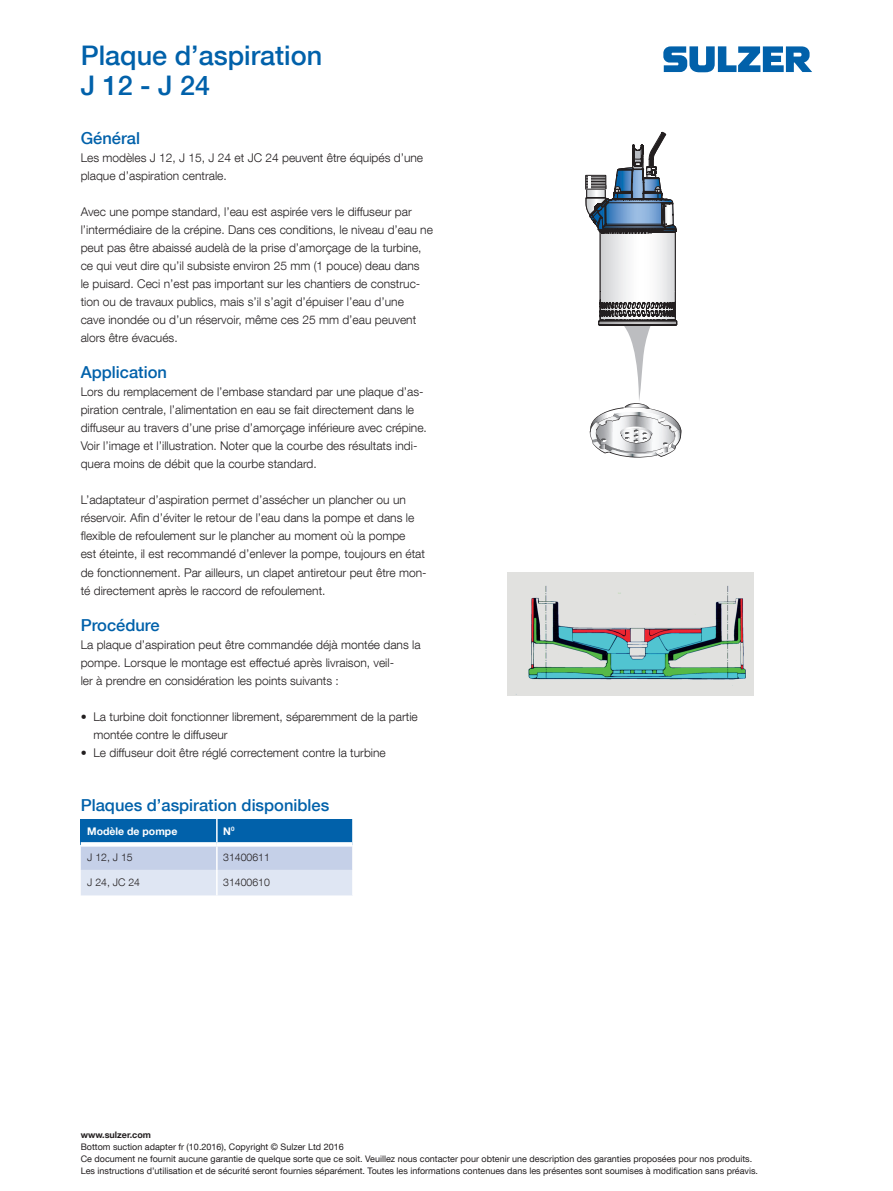
<style>
.page{position:relative;width:893px;height:1191px;background:#fff}
.page>*{position:absolute;margin:0;border:0;box-sizing:border-box;transform-origin:0 0}
.t1{font:500 27px "Helvetica Neue LT Com";color:#0161aa}
.Subtitle{font:500 16.5px "Helvetica Neue LT Com";color:#0161aa}
.Body_text{font:300 12px/18px "Helvetica Neue LT Com";color:#231f20}
.Table_text{font:300 10.5px "Helvetica Neue LT Com";color:#231f20}
.Table_column_title{font:700 10.5px "Helvetica Neue LT Com";color:#fff}
.Disclaimer__black{font:9px/12px "Helvetica Neue LT Com";color:#231f20}
.Disclaimer__black-2{font:700 9px "Helvetica Neue LT Com";color:#231f20}
</style>
<div class="page">
<svg style="left:663px;top:46px;width:149px;height:26px"></svg>
<svg style="left:585px;top:131px;width:97px;height:327px"></svg>
<img style="left:507px;top:572px;width:246px;height:123px">
<div style="left:81px;top:819px;width:136px;height:25px;background:#0161aa"></div>
<div style="left:217px;top:819px;width:136px;height:25px;background:#0161aa"></div>
<svg style="left:81px;top:846px;width:271px;height:49px"></svg>
<hr style="left:216px;top:819px;width:2px;height:23px;background:#fff">
<hr style="left:352px;top:819px;width:2px;height:25px;background:#fff">
<hr style="left:216px;top:846px;width:2px;height:24px;background:#fff">
<hr style="left:216px;top:870px;width:2px;height:25px;background:#fff">
<svg style="left:81px;top:842px;width:136px;height:3px"></svg>
<svg style="left:217px;top:842px;width:135px;height:2px"></svg>
<p class="t1" style="left:81px;top:39px;width:243px">Plaque d’aspiration</p>
<p class="t1" style="left:81px;top:69px;width:131px">J 12 - J 24</p>
<p class="Subtitle" style="left:81px;top:128px;width:61px">Général</p>
<p class="Body_text" style="left:81px;top:149px;width:344px">Les modèles J 12, J 15, J 24 et JC 24 peuvent être équipés d’une plaque d’aspiration centrale.</p>
<p class="Body_text" style="left:81px;top:203px;width:354px">Avec une pompe standard, l’eau est aspirée vers le diffuseur par l’intermédiaire de la crépine. Dans ces conditions, le niveau d’eau ne peut pas être abaissé audelà de la prise d’amorçage de la turbine, ce qui veut dire qu’il subsiste environ 25 mm (1 pouce) deau dans<br>le puisard. Ceci n’est pas important sur les chantiers de construc&shy;tion ou de travaux publics, mais s’il s’agit d’épuiser l’eau d’une<br>cave inondée ou d’un réservoir, même ces 25 mm d’eau peuvent alors être évacués.</p>
<p class="Subtitle" style="left:81px;top:362px;width:88px">Application</p>
<p class="Body_text" style="left:81px;top:383px;width:348px">Lors du remplacement de l’embase standard par une plaque d’as&shy;piration centrale, l’alimentation en eau se fait directement dans le diffuseur au travers d’une prise d’amorçage inférieure avec crépine.</p>
<p class="Body_text" style="left:81px;top:437px;width:338px">Voir l’image et l’illustration. Noter que la courbe des résultats indi&shy;quera moins de débit que la courbe standard.</p>
<p class="Body_text" style="left:81px;top:491px;width:347px">L’adaptateur d’aspiration permet d’assécher un plancher ou un réservoir. Afin d’éviter le retour de l’eau dans la pompe et dans le flexible de refoulement sur le plancher au moment où la pompe<br>est éteinte, il est recommandé d’enlever la pompe, toujours en état de fonctionnement. Par ailleurs, un clapet antiretour peut être mon&shy;té directement après le raccord de refoulement.</p>
<p class="Subtitle" style="left:81px;top:614px;width:80px">Procédure</p>
<p class="Body_text" style="left:81px;top:635px;width:341px">La plaque d’aspiration peut être commandée déjà montée dans la pompe. Lorsque le montage est effectué après livraison, veil-<br>ler à prendre en considération les points suivants :</p>
<p class="Body_text" style="left:94px;top:707px;width:326px;text-indent:-13px">• La turbine doit fonctionner librement, séparemment de la partie montée contre le diffuseur</p>
<p class="Body_text" style="left:81px;top:743px;width:307px">• Le diffuseur doit être réglé correctement contre la turbine</p>
<p class="Subtitle" style="left:81px;top:794px;width:250px">Plaques d’aspiration disponibles</p>
<p class="Table_column_title" style="left:87px;top:824px;width:92px">Modèle de pompe</p>
<p class="Table_column_title" style="left:223px;top:824px;width:13px">N<sup>0</sup></p>
<p class="Table_text" style="left:87px;top:850px;width:47px">J 12, J 15</p>
<p class="Table_text" style="left:223px;top:850px;width:48px">31400611</p>
<p class="Table_text" style="left:87px;top:876px;width:54px">J 24, JC 24</p>
<p class="Table_text" style="left:223px;top:876px;width:48px">31400610</p>
<p class="Disclaimer__black-2" style="left:81px;top:1129px;width:72px">www.sulzer.com</p>
<p class="Disclaimer__black" style="left:81px;top:1140px;width:264px">Bottom suction adapter fr (10.2016), Copyright © Sulzer Ltd 2016</p>
<p class="Disclaimer__black" style="left:81px;top:1152px;width:679px">Ce document ne fournit aucune garantie de quelque sorte que ce soit. Veuillez nous contacter pour obtenir une description des garanties proposées pour nos produits.<br>Les instructions d’utilisation et de sécurité seront fournies séparément. Toutes les informations contenues dans les présentes sont soumises à modification sans préavis.</p>
</div>
